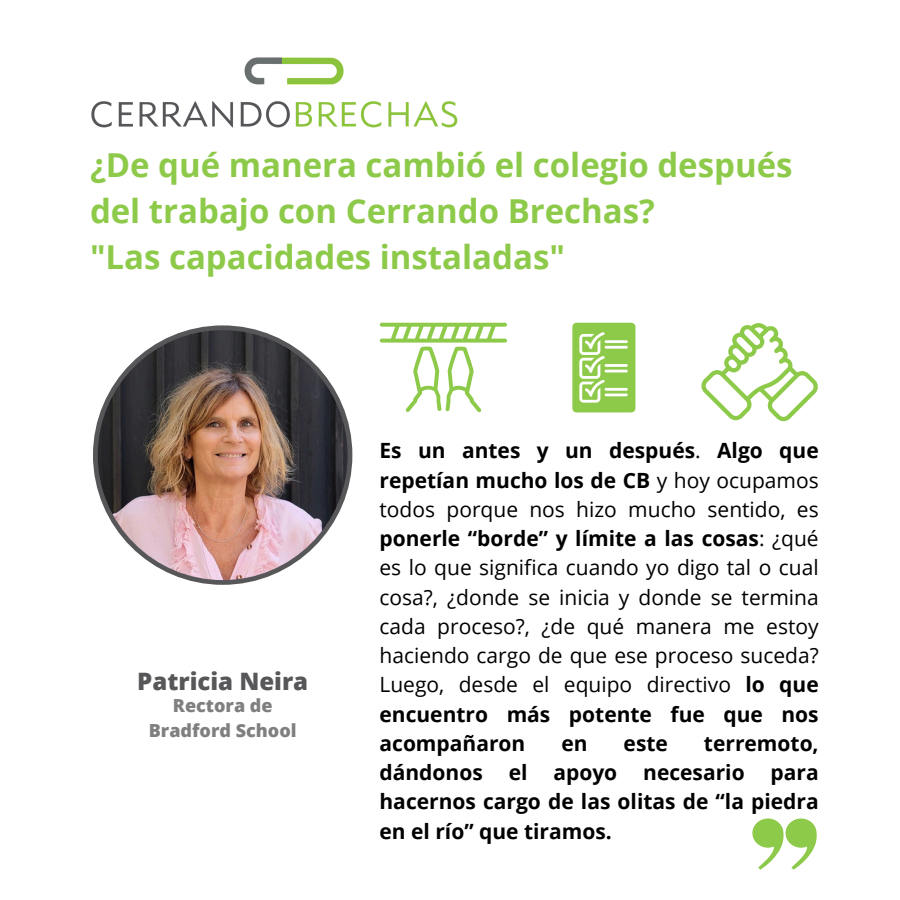
<style>
.page{position:relative;width:900px;height:900px;background:#fff}
.page>*{position:absolute;margin:0;border:0;box-sizing:border-box;transform-origin:0 0}
.t1{font:700 33px/45.8px "Open Sans";color:#8eca4a}
.t2{font:800 24px "Open Sans";color:#57575a}
.t3{font:21px/29.2px "Open Sans";color:#000}
.t4{font:700 21px/29.2px "Open Sans";color:#000;text-align:justify}
.t5{font:800 18px "Open Sans";color:#7f7f7f}
.s1{font-weight:700}
</style>
<div class="page">
<img style="left:91px;top:57px;width:367px;height:71px">
<svg style="left:752px;top:819px;width:65px;height:51px"></svg>
<img style="left:93px;top:325px;width:259px;height:260px">
<svg style="left:380px;top:323px;width:127px;height:89px"></svg>
<svg style="left:572px;top:323px;width:63px;height:89px"></svg>
<svg style="left:701px;top:323px;width:117px;height:98px"></svg>
<p class="t1" style="left:90px;top:142px;width:704px">¿De qué manera cambió el colegio después del trabajo con Cerrando Brechas?<br>"Las capacidades instaladas"</p>
<p class="t2" style="left:137px;top:664px;width:172px">Patricia Neira</p>
<p class="t5" style="left:173px;top:693px;width:101px">Rectora de</p>
<p class="t5" style="left:149px;top:718px;width:149px">Bradford School</p>
<h2 class="t3" style="left:380px;top:436px;width:441px"><span class="s1">Es un antes y un después</span>. <span class="s1">Algo que repetían mucho los de CB</span> y hoy ocupamos todos porque nos hizo mucho sentido, es <span class="s1">ponerle “borde” y límite a las cosas</span>: ¿qué es lo que significa cuando yo digo tal o cual cosa?, ¿donde se inicia y donde se termina cada proceso?, ¿de qué manera me estoy haciendo cargo de que ese proceso suceda?<br>Luego, desde el equipo directivo <span class="s1">lo que encuentro más potente fue que nos acompañaron</span></h2>
<h2 class="t4" style="left:380px;top:728px;width:441px;text-indent:324px">terremoto, dá ndonos el apoyo necesario para hacernos cargo de las olitas de “la piedra en el río” que tiramos.</h2>
<h2 class="t4" style="left:561px;top:728px;width:28px">en</h2>
<h2 class="t4" style="left:624px;top:728px;width:46px">este</h2>
</div>
